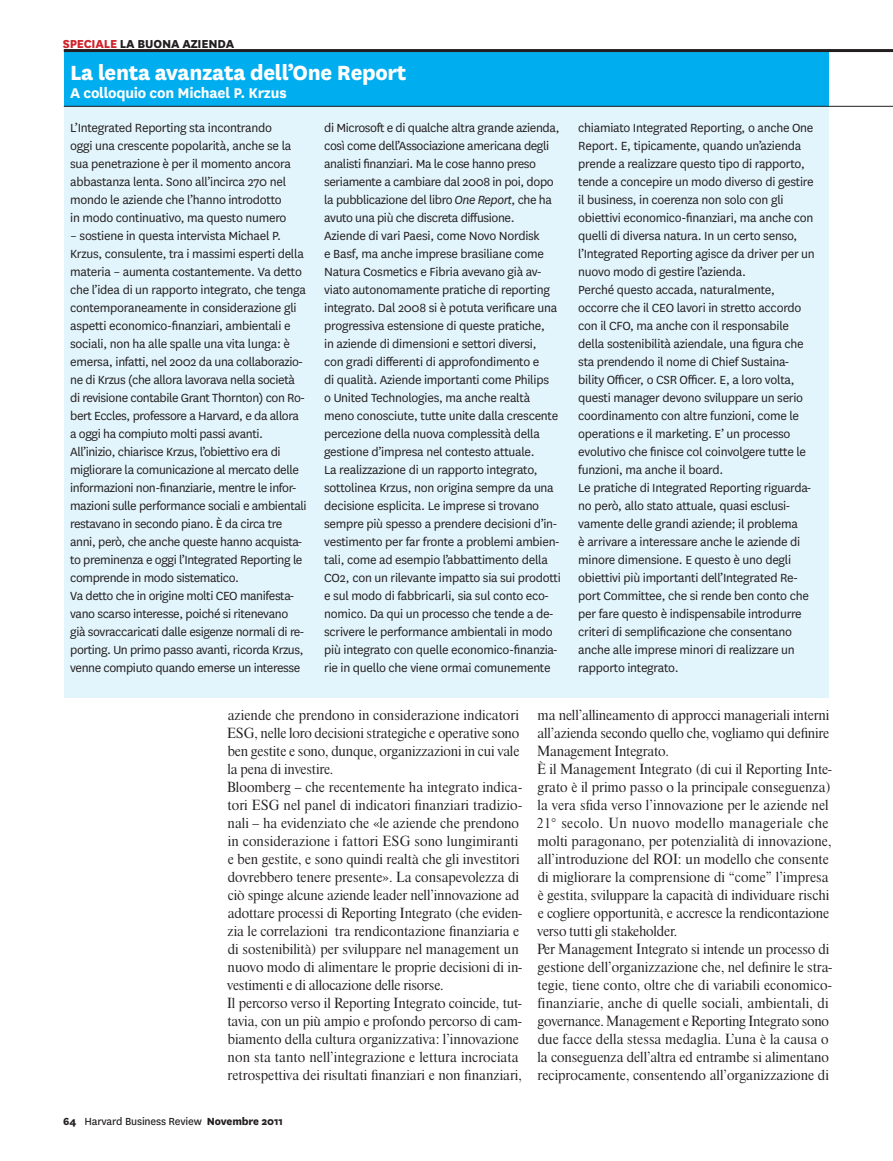
<style>
.page{position:relative;width:893px;height:1161px;background:#fff}
.page>*{position:absolute;margin:0;border:0;box-sizing:border-box;transform-origin:0 0}
.t1{font:800 24px "National";letter-spacing:-.015em;color:#fff}
.t2{font:700 16.5px "National";letter-spacing:-.015em;color:#fff}
.t3{font:13.8px/18px "National";letter-spacing:-.02em;color:#231f20}
.t4{font:13.8px/18px "Dutch 801 BT Roman Headline";letter-spacing:-.005em;color:#231f20}
.t5{font:800 13.5px "National";letter-spacing:-.015em;color:#231f20}
.t6{font:12px "National";letter-spacing:-.015em;color:#231f20}
.s1{color:#d1232a}
.s2{font-style:italic}
.s3{font-weight:800}
</style>
<div class="page">
<div style="left:64px;top:51px;width:764px;height:56px;background:#00aeef"></div>
<div style="left:64px;top:107px;width:764px;height:591px;background:#e3f5fc"></div>
<hr style="left:64px;top:49px;width:828px;height:3px;background:#231f20">
<hr style="left:64px;top:106px;width:828px;height:1px;background:#231f20">
<p class="t5" style="left:63px;top:34px;width:173px"><span class="s1">SPECIALE</span> LA BUONA AZIENDA</p>
<h1 class="t1" style="left:70px;top:55px;width:338px">La lenta avanzata dell’One Report</h1>
<p class="t2" style="left:70px;top:81px;width:218px">A colloquio con Michael P. Krzus</p>
<p class="t3" style="left:70px;top:118px;width:223px">L’Integrated Reporting sta incontrando oggi una crescente popolarità, anche se la sua penetrazione è per il momento ancora abbastanza lenta. Sono all’incirca 270 nel mondo le aziende che l’hanno introdotto in modo continuativo, ma questo numero</p>
<p class="t3" style="left:70px;top:226px;width:238px">– sostiene in questa intervista Michael P.<br>Krzus, consulente, tra i massimi esperti della materia – aumenta costantemente. Va detto che l’idea di un rapporto integrato, che tenga contemporaneamente in considerazione gli aspetti economico-finanziari, ambientali e sociali, non ha alle spalle una vita lunga: è emersa, infatti, nel 2002 da una collaborazio&shy;ne di Krzus (che allora lavorava nella società di revisione contabile Grant Thornton) con Ro&shy;bert Eccles, professore a Harvard, e da allora a oggi ha compiuto molti passi avanti.<br>All’inizio, chiarisce Krzus, l’obiettivo era di migliorare la comunicazione al mercato delle informazioni non-finanziarie, mentre le infor&shy;mazioni sulle performance sociali e ambientali restavano in secondo piano. È da circa tre anni, però, che anche queste hanno acquista&shy;to preminenza e oggi l’Integrated Reporting le comprende in modo sistematico.<br>Va detto che in origine molti CEO manifesta&shy;vano scarso interesse, poiché si ritenevano già sovraccaricati dalle esigenze normali di re&shy;porting. Un primo passo avanti, ricorda Krzus, venne compiuto quando emerse un interesse</p>
<p class="t3" style="left:324px;top:118px;width:238px">di Microsoft e di qualche altra grande azienda, così come dell’Associazione americana degli analisti finanziari. Ma le cose hanno preso seriamente a cambiare dal 2008 in poi, dopo la pubblicazione del libro <span class="s2">One Report</span>, che ha avuto una più che discreta diffusione.<br>Aziende di vari Paesi, come Novo Nordisk<br>e Basf, ma anche imprese brasiliane come Natura Cosmetics e Fibria avevano già av&shy;viato autonomamente pratiche di reporting integrato. Dal 2008 si è potuta verificare una progressiva estensione di queste pratiche,<br>in aziende di dimensioni e settori diversi,<br>con gradi differenti di approfondimento e<br>di qualità. Aziende importanti come Philips<br>o United Technologies, ma anche realtà meno conosciute, tutte unite dalla crescente percezione della nuova complessità della gestione d’impresa nel contesto attuale.<br>La realizzazione di un rapporto integrato, sottolinea Krzus, non origina sempre da una decisione esplicita. Le imprese si trovano sempre più spesso a prendere decisioni d’in&shy;vestimento per far fronte a problemi ambien&shy;tali, come ad esempio l’abbattimento della CO2, con un rilevante impatto sia sui prodotti e sul modo di fabbricarli, sia sul conto eco&shy;nomico. Da qui un processo che tende a de&shy;scrivere le performance ambientali in modo più integrato con quelle economico-finanzia&shy;rie in quello che viene ormai comunemente</p>
<p class="t3" style="left:578px;top:118px;width:238px">chiamiato Integrated Reporting, o anche One Report. E, tipicamente, quando un’azienda prende a realizzare questo tipo di rapporto, tende a concepire un modo diverso di gestire il business, in coerenza non solo con gli obiettivi economico-finanziari, ma anche con quelli di diversa natura. In un certo senso, l’Integrated Reporting agisce da driver per un nuovo modo di gestire l’azienda.<br>Perché questo accada, naturalmente, occorre che il CEO lavori in stretto accordo con il CFO, ma anche con il responsabile della sostenibilità aziendale, una figura che sta prendendo il nome di Chief Sustaina&shy;bility Officer, o CSR Officer. E, a loro volta, questi manager devono sviluppare un serio coordinamento con altre funzioni, come le operations e il marketing. E’ un processo evolutivo che finisce col coinvolgere tutte le funzioni, ma anche il board.<br>Le pratiche di Integrated Reporting riguarda&shy;no però, allo stato attuale, quasi esclusi&shy;vamente delle grandi aziende; il problema<br>è arrivare a interessare anche le aziende di minore dimensione. E questo è uno degli obiettivi più importanti dell’Integrated Re&shy;port Committee, che si rende ben conto che per fare questo è indispensabile introdurre criteri di semplificazione che consentano anche alle imprese minori di realizzare un rapporto integrato.</p>
<p class="t4" style="left:227px;top:706px;width:297px">aziende che prendono in considerazione indicatori ESG, nelle loro decisioni strategiche e operative sono ben gestite e sono, dunque, organizzazioni in cui vale la pena di investire.<br>Bloomberg – che recentemente ha integrato indica&shy;tori ESG nel panel di indicatori finanziari tradizio&shy;nali – ha evidenziato che «le aziende che prendono in considerazione i fattori ESG sono lungimiranti e ben gestite, e sono quindi realtà che gli investitori dovrebbero tenere presente». La consapevolezza di ciò spinge alcune aziende leader nell’innovazione ad adottare processi di Reporting Integrato (che eviden&shy;zia le correlazioni tra rendicontazione finanziaria e di sostenibilità) per sviluppare nel management un nuovo modo di alimentare le proprie decisioni di in&shy;vestimenti e di allocazione delle risorse.<br>Il percorso verso il Reporting Integrato coincide, tut&shy;tavia, con un più ampio e profondo percorso di cam&shy;biamento della cultura organizzativa: l’innovazione non sta tanto nell’integrazione e lettura incrociata retrospettiva dei risultati finanziari e non finanziari,</p>
<p class="t6" style="left:63px;top:1113px;width:221px"><span class="s3">64</span> Harvard Business Review <span class="s3">Novembre 2011</span></p>
<p class="t4" style="left:537px;top:706px;width:297px">ma nell’allineamento di approcci manageriali interni all’azienda secondo quello che, vogliamo qui definire Management Integrato.<br>È il Management Integrato (di cui il Reporting Inte&shy;grato è il primo passo o la principale conseguenza) la vera sfida verso l’innovazione per le aziende nel 21° secolo. Un nuovo modello manageriale che molti paragonano, per potenzialità di innovazione, all’introduzione del ROI: un modello che consente di migliorare la comprensione di “come” l’impresa è gestita, sviluppare la capacità di individuare rischi e cogliere opportunità, e accresce la rendicontazione verso tutti gli stakeholder.<br>Per Management Integrato si intende un processo di gestione dell’organizzazione che, nel definire le stra&shy;tegie, tiene conto, oltre che di variabili economico&shy;finanziarie, anche di quelle sociali, ambientali, di governance. Management e Reporting Integrato sono due facce della stessa medaglia. L’una è la causa o la conseguenza dell’altra ed entrambe si alimentano reciprocamente, consentendo all’organizzazione di</p>
</div>
